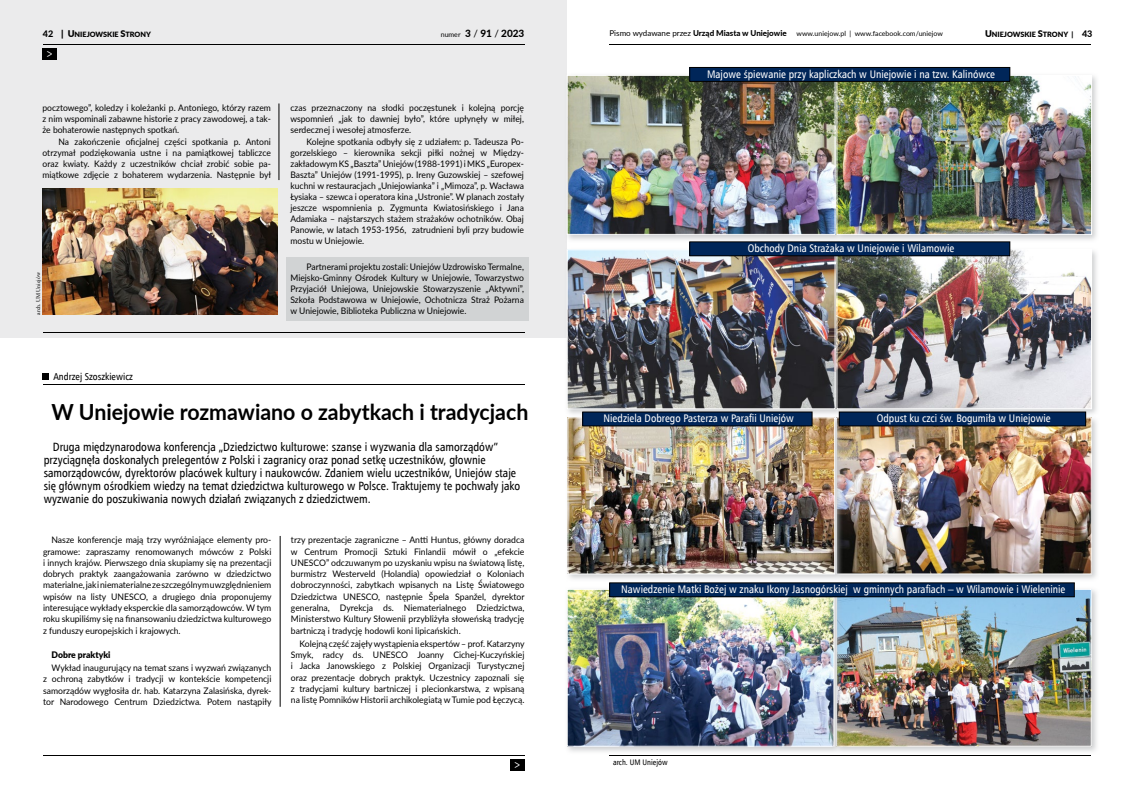
<style>
.page{position:relative;width:1134px;height:794px;background:#fff}
.page>*{position:absolute;margin:0;border:0;box-sizing:border-box;transform-origin:0 0}
.t1{font:700 22.2px "Lato";color:#000;scale:.96 1}
.t2{font:12px/13px "Humnst 777 Cn EU";color:#000}
.t3{font:700 12px "Minion Pro";color:#fff;scale:.86 1}
.t4{font:11px "Humnst 777 Cn EU";color:#fff}
.t5{font:10px "Humnst 777 Cn EU";color:#000}
.t6{font:800 10px "Lato";color:#000}
.t7{font:9px/11.3px "Lato";color:#000;text-align:justify;scale:.96 1}
.t8{font:9px/11px "Lato";color:#000;text-align:justify;scale:.95 1}
.t9{font:900 9px "Lato";color:#000;scale:.96 1}
.t10{font:8px "Humnst 777 Cn EU";color:#000}
.t11{font:900 7.2px "Lato";color:#000}
.t12{font:7px "Lato";color:#000}
.t13{font:5.7px "Times New Roman";color:#000}
.s1{font-weight:800;font-size:9px}
.s2{font-size:9.2px}
.s3{font-weight:400;font-size:7px}
.s4{font-weight:400}
.s5{font-size:8px}
.s6{font-weight:800;font-size:8px}
</style>
<div class="page">
<div style="left:0;top:0;width:567px;height:337px;background:#ebebec"></div>
<hr style="left:43px;top:44px;width:481px;height:1px;background:#000">
<hr style="left:43px;top:755px;width:481px;height:1px;background:#000">
<hr style="left:609px;top:44px;width:482px;height:1px;background:#000">
<hr style="left:609px;top:755px;width:482px;height:1px;background:#000">
<div style="left:286px;top:257px;width:243px;height:63px;background:#d1d3d4"></div>
<div style="left:43px;top:48px;width:14px;height:12px;background:#000"></div>
<div style="left:510px;top:759px;width:14px;height:12px;background:#000"></div>
<hr style="left:279px;top:103px;width:1px;height:77px;background:#000">
<img style="left:43px;top:189px;width:235px;height:126px">
<hr style="left:43px;top:332px;width:481px;height:1px;background:#000">
<hr style="left:43px;top:384px;width:481px;height:1px;background:#000">
<svg style="left:43px;top:373px;width:6px;height:6px"></svg>
<hr style="left:280px;top:536px;width:1px;height:171px;background:#000">
<div style="left:834px;top:415px;width:266px;height:167px;background:#bcbec0;opacity:.75"></div>
<img style="left:843px;top:419px;width:246px;height:153px">
<div style="left:565px;top:415px;width:278px;height:167px;background:#bcbec0;opacity:.75"></div>
<div style="left:568px;top:417px;width:267px;height:157px;border:1px solid #fff"></div>
<div style="left:564px;top:72px;width:280px;height:171px;background:#bcbec0;opacity:.75"></div>
<img style="left:569px;top:77px;width:264px;height:156px">
<div style="left:567px;top:75px;width:268px;height:160px;border:1px solid #fff"></div>
<div style="left:564px;top:247px;width:280px;height:170px;background:#bcbec0;opacity:.75"></div>
<img style="left:569px;top:251px;width:264px;height:156px">
<div style="left:567px;top:249px;width:268px;height:160px;border:1px solid #fff"></div>
<div style="left:834px;top:586px;width:266px;height:168px;background:#bcbec0;opacity:.75"></div>
<img style="left:843px;top:591px;width:246px;height:153px">
<div style="left:834px;top:72px;width:266px;height:171px;background:#bcbec0;opacity:.75"></div>
<img style="left:839px;top:77px;width:251px;height:156px">
<div style="left:837px;top:75px;width:255px;height:160px;border:1px solid #fff"></div>
<div style="left:834px;top:247px;width:266px;height:170px;background:#bcbec0;opacity:.75"></div>
<img style="left:839px;top:251px;width:251px;height:156px">
<div style="left:837px;top:249px;width:255px;height:160px;border:1px solid #fff"></div>
<div style="left:564px;top:586px;width:279px;height:168px;background:#bcbec0;opacity:.75"></div>
<img style="left:569px;top:591px;width:263px;height:153px">
<div style="left:567px;top:589px;width:267px;height:157px;border:1px solid #fff"></div>
<div style="left:583px;top:412px;width:229px;height:14px;background:#002659"></div>
<div style="left:583px;top:412px;width:229px;height:14px;border:1px solid #000"></div>
<div style="left:839px;top:412px;width:247px;height:14px;background:#002659"></div>
<div style="left:839px;top:412px;width:247px;height:14px;border:1px solid #000"></div>
<div style="left:610px;top:583px;width:464px;height:14px;background:#002659"></div>
<div style="left:609px;top:583px;width:465px;height:14px;border:1px solid #000"></div>
<div style="left:690px;top:67px;width:320px;height:14px;background:#002659"></div>
<div style="left:690px;top:67px;width:320px;height:14px;border:1px solid #000"></div>
<div style="left:690px;top:242px;width:320px;height:14px;background:#002659"></div>
<div style="left:690px;top:242px;width:320px;height:14px;border:1px solid #000"></div>
<p class="t11" style="left:43px;top:29px;width:110px"><span class="s1">42</span> <span class="s2">| U</span>NIEJOWSKIE <span class="s2">S</span>TRONY</p>
<p class="t6" style="left:441px;top:26px;width:85px"><span class="s3">numer</span> 3 <span class="s4">/</span> 91 <span class="s4">/</span> 2023</p>
<p class="t12" style="left:609px;top:28px;width:335px"><span class="s5">Pismo wydawane przez</span> <span class="s6">Urząd Miasta w Uniejowie</span> www.uniejow.pl | www.facebook.com/uniejow</p>
<p class="t11" style="left:985px;top:29px;width:109px"><span class="s2">U</span>NIEJOWSKIE <span class="s2">S</span>TRONY | <span class="s1">43</span></p>
<h2 class="t3" style="left:47px;top:45px;width:8px">&gt;</h2>
<p class="t8" style="left:43px;top:102px;width:242px">pocztowego”, koledzy i koleżanki p. Antoniego, którzy razem z nim wspominali zabawne historie z pracy zawodowej, a tak&shy;że bohaterowie następnych spotkań.</p>
<p class="t8" style="left:43px;top:136px;width:242px;text-indent:16px">Na zakończenie oficjalnej części spotkania p. Antoni otrzymał podziękowania ustne i na pamiątkowej tabliczce oraz kwiaty. Każdy z uczestników chciał zrobić sobie pa&shy;miątkowe zdjęcie z bohaterem wydarzenia. Następnie był</p>
<p class="t13" style="left:34px;top:315px;width:44px;rotate:-90deg">arch. UM Uniejów</p>
<p class="t8" style="left:290px;top:102px;width:247px">czas przeznaczony na słodki poczęstunek i kolejną porcję wspomnień „jak to dawniej było”, które upłynęły w miłej, serdecznej i wesołej atmosferze.</p>
<p class="t8" style="left:290px;top:136px;width:247px;text-indent:16px">Kolejne spotkania odbyły się z udziałem: p. Tadeusza Po&shy;gorzelskiego – kierownika sekcji piłki nożnej w Między&shy;zakładowym KS „Baszta” Uniejów (1988-1991) i MKS „Europex-Baszta” Uniejów (1991-1995), p. Ireny Guzowskiej – szefowej kuchni w restauracjach „Uniejowianka” i „Mimoza”, p. Wacława Łysiaka – szewca i operatora kina „Ustronie”. W planach zostały jeszcze wspomnienia p. Zygmunta Kwiatosińskiego i Jana Adamiaka – najstarszych stażem strażaków ochotników. Obaj Panowie, w latach 1953-1956, zatrudnieni byli przy budowie mostu w Uniejowie.</p>
<p class="t8" style="left:290px;top:261px;width:247px;text-indent:16px">Partnerami projektu zostali: Uniejów Uzdrowisko Termalne, Miejsko-Gminny Ośrodek Kultury w Uniejowie, Towarzystwo Przyjaciół Uniejowa, Uniejowskie Stowarzyszenie „Aktywni”, Szkoła Podstawowa w Uniejowie, Ochotnicza Straż Pożarna w Uniejowie, Biblioteka Publiczna w Uniejowie.</p>
<p class="t5" style="left:53px;top:370px;width:81px">Andrzej Szoszkiewicz</p>
<h1 class="t1" style="left:51px;top:395px;width:498px">W Uniejowie rozmawiano o zabytkach i tradycjach</h1>
<p class="t2" style="left:44px;top:440px;width:478px;text-indent:9px">Druga międzynarodowa konferencja „Dziedzictwo kulturowe: szanse i wyzwania dla samorządów” przyciągnęła doskonałych prelegentów z Polski i zagranicy oraz ponad setkę uczestników, głownie samorządowców, dyrektorów placówek kultury i naukowców. Zdaniem wielu uczestników, Uniejów staje się głównym ośrodkiem wiedzy na temat dziedzictwa kulturowego w Polsce. Traktujemy te pochwały jako wyzwanie do poszukiwania nowych działań związanych z dziedzictwem.</p>
<p class="t7" style="left:43px;top:534px;width:240px;text-indent:9px">Nasze konferencje mają trzy wyróżniające elementy pro&shy;gramowe: zapraszamy renomowanych mówców z Polski i innych krajów. Pierwszego dnia skupiamy się na prezentacji dobrych praktyk zaangażowania zarówno w dziedzictwo materialne, jak i niematerialne ze szczególnym uwzględnieniem wpisów na listy UNESCO, a drugiego dnia proponujemy interesujące wykłady eksperckie dla samorządowców. W tym roku skupiliśmy się na finansowaniu dziedzictwa kulturowego z funduszy europejskich i krajowych.</p>
<p class="t9" style="left:52px;top:648px;width:63px">Dobre praktyki</p>
<p class="t7" style="left:43px;top:661px;width:240px;text-indent:9px">Wykład inaugurujący na temat szans i wyzwań związanych z ochroną zabytków i tradycji w kontekście kompetencji samorządów wygłosiła dr. hab. Katarzyna Zalasińska, dyrek&shy;tor Narodowego Centrum Dziedzictwa. Potem nastąpiły</p>
<p class="t7" style="left:291px;top:534px;width:245px">trzy prezentacje zagraniczne – Antti Huntus, główny doradca w Centrum Promocji Sztuki Finlandii mówił o „efekcie UNESCO” odczuwanym po uzyskaniu wpisu na światową listę, burmistrz Westerveld (Holandia) opowiedział o Koloniach dobroczynności, zabytkach wpisanych na Listę Światowego Dziedzictwa UNESCO, następnie Špela Spanžel, dyrektor generalna, Dyrekcja ds. Niematerialnego Dziedzictwa, Ministerstwo Kultury Słowenii przybliżyła słoweńską tradycję bartniczą i tradycję hodowli koni lipicańskich.</p>
<p class="t7" style="left:291px;top:637px;width:245px;text-indent:9px">Kolejną część zajęły wystąpienia ekspertów – prof. Katarzyny Smyk, radcy ds. UNESCO Joanny Cichej-Kuczyńskiej i Jacka Janowskiego z Polskiej Organizacji Turystycznej oraz prezentacje dobrych praktyk. Uczestnicy zapoznali się z tradycjami kultury bartniczej i plecionkarstwa, z wpisaną na listę Pomników Historii archikolegiatą w Tumie pod Łęczycą.</p>
<h2 class="t3" style="left:514px;top:756px;width:8px">&gt;</h2>
<p class="t4" style="left:707px;top:67px;width:290px">Majowe śpiewanie przy kapliczkach w Uniejowie i na tzw. Kalinówce</p>
<p class="t4" style="left:748px;top:241px;width:208px">Obchody Dnia Strażaka w Uniejowie i Wilamowie</p>
<p class="t4" style="left:603px;top:411px;width:192px">Niedziela Dobrego Pasterza w Parafii Uniejów</p>
<p class="t4" style="left:877px;top:411px;width:175px">Odpust ku czci św. Bogumiła w Uniejowie</p>
<p class="t4" style="left:621px;top:582px;width:446px">Nawiedzenie Matki Bożej w znaku Ikony Jasnogórskiej w gminnych parafiach – w Wilamowie i Wieleninie</p>
<p class="t10" style="left:613px;top:757px;width:56px">arch. UM Uniejów</p>
</div>
